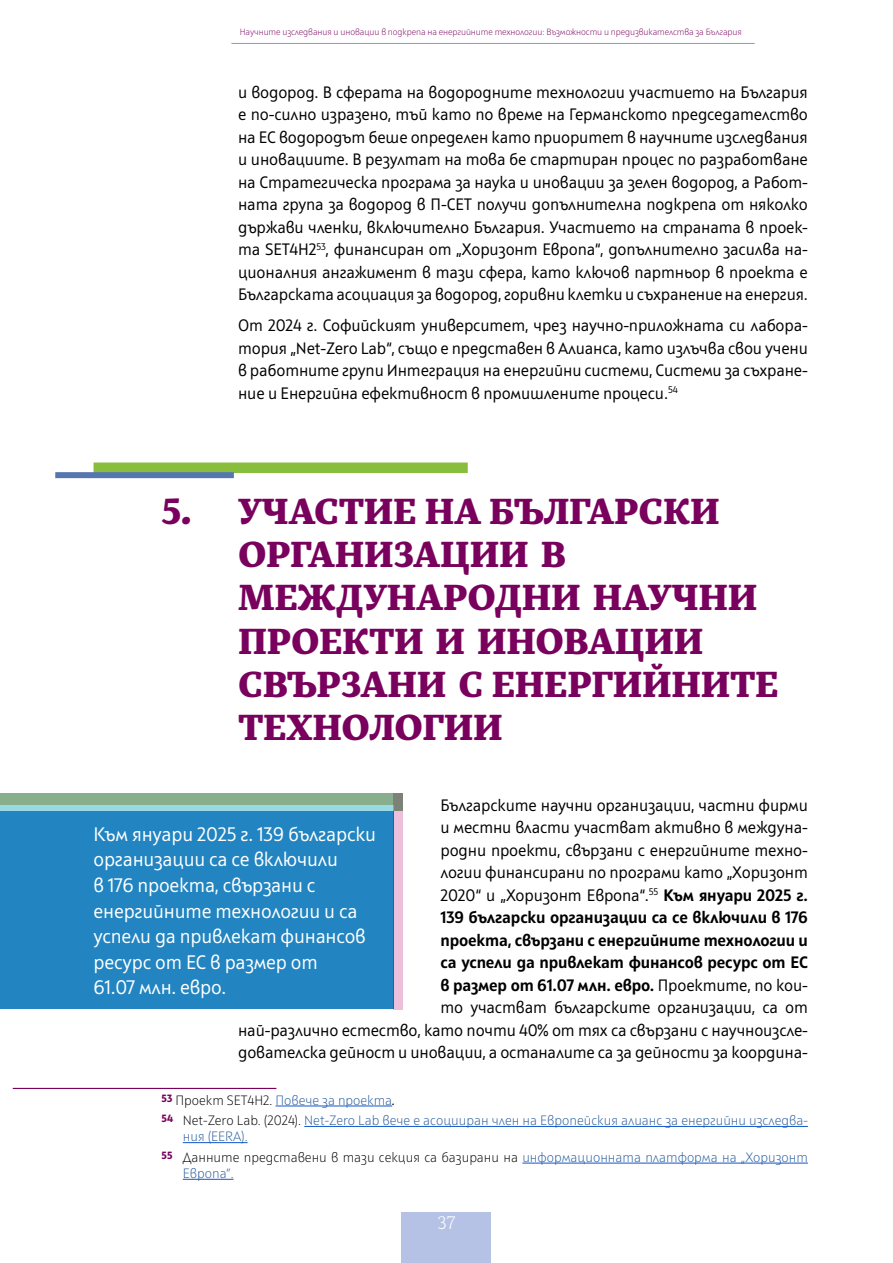
<style>
.page{position:relative;width:893px;height:1263px;background:#fff}
.page>*{position:absolute;margin:0;border:0;box-sizing:border-box;transform-origin:0 0}
.zag{font:900 36px/43.2px "Alkes";letter-spacing:-.01em;color:#79005d}
.akcent{font:19.5px/25.5px "Squad";letter-spacing:-.01em;color:#fff}
.t1{font:100 18px "Alkes";color:#fff}
.Osn{font:16.5px/22.5px "Squad";letter-spacing:-.01em;color:#000;text-align:justify}
.belejki{font:300 13.5px/16.2px "Squad";color:#275b9b}
.t2{font:300 9px "Squad";letter-spacing:-.01em;color:#79005d}
.s1{font-weight:700}
.s2{color:#000}
.s3{font-weight:400;font-style:italic;color:#000}
</style>
<div class="page">
<hr style="left:231px;top:43px;width:524px;height:1px;background:#809cd1">
<div style="left:94px;top:462px;width:374px;height:11px;background:#89be3c"></div>
<div style="left:55px;top:472px;width:179px;height:6px;background:#5576af"></div>
<hr style="left:13px;top:1088px;width:263px;height:1px;background:#79005d">
<hr style="left:276px;top:1106px;width:116px;height:1px;background:#15c">
<hr style="left:304px;top:1126px;width:504px;height:1px;background:#15c">
<hr style="left:183px;top:1142px;width:65px;height:1px;background:#15c">
<hr style="left:522px;top:1163px;width:286px;height:1px;background:#15c">
<hr style="left:183px;top:1179px;width:51px;height:1px;background:#15c">
<div style="left:0;top:805px;width:394px;height:204px;background:#2285c1"></div>
<svg style="left:0;top:793px;width:394px;height:17px;background:#8cbaa6"></svg>
<div style="left:394px;top:793px;width:9px;height:216px;background:#ecbfdb"></div>
<div style="left:402px;top:1212px;width:89px;height:51px;background:#b5c2e5"></div>
<p class="t2" style="left:240px;top:26px;width:503px">Научните изследвания и иновации в подкрепа на енергийните технологии: Възможности и предизвикателства за България</p>
<p class="Osn" style="left:238px;top:81px;width:571px">и водород. В сферата на водородните технологии участието на България е по-силно изразено, тъй като по време на Германското председателство на ЕС водородът беше определен като приоритет в научните изследвания и иновациите. В резултат на това бе стартиран процес по разработване на Стратегическа програма за наука и иновации за зелен водород, а Работ&shy;ната група за водород в П-СЕТ получи допълнителна подкрепа от няколко държави членки, включително България. Участието на страната в проек&shy;та SET4H2<sup>53</sup>, финансиран от „Хоризонт Европа“, допълнително засилва на&shy;ционалния ангажимент в тази сфера, като ключов партньор в проекта е Българската асоциация за водород, горивни клетки и съхранение на енергия.</p>
<p class="Osn" style="left:238px;top:314px;width:571px">От 2024 г. Софийският университет, чрез научно-приложната си лабора&shy;тория „Net-Zero Lab“, също е представен в Алианса, като излъчва свои учени в работните групи Интеграция на енергийни системи, Системи за съхране&shy;ние и Енергийна ефективност в промишлените процеси.<sup>54</sup></p>
<p class="zag" style="left:238px;top:489px;width:542px;text-indent:-77px">5. УЧАСТИЕ НА БЪЛГАРСКИ<br>ОРГАНИЗАЦИИ В<br>МЕЖДУНАРОДНИ НАУЧНИ<br>ПРОЕКТИ И ИНОВАЦИИ<br>СВЪРЗАНИ С ЕНЕРГИЙНИТЕ<br>ТЕХНОЛОГИИ</p>
<p class="Osn" style="left:238px;top:794px;width:571px;text-align:right">Българските научни организации, частни фирми<br>и местни власти участват активно в междуна-<br>родни проекти, свързани с енергийните техно-<br>логии финансирани по програми като „Хоризонт<br>2020“ и „Хоризонт Европа“.<sup>55</sup> <span class="s1">Към януари 2025 г.<br>139 български организации са се включили в 176<br>проекта, свързани с енергийните технологии и<br>са успели да привлекат финансов ресурс от ЕС<br>в размер от 61.07 млн. евро.</span> Проектите, по кои-<br>то участват българските организации, са от<br>най-различно естество, като почти 40% от тях са свързани с научноизсле&shy;дователска дейност и иновации, а останалите са за дейности за координа-</p>
<p class="belejki" style="left:162px;top:1092px;width:235px"><sup>53</sup> <span class="s2">Проект SET4H2.</span> Повече за проекта<span class="s3">.</span></p>
<p class="belejki" style="left:183px;top:1112px;width:627px;text-indent:-21px"><sup>54</sup> <span class="s2">Net-Zero Lab. (2024).</span> Net-Zero Lab вече е асоцииран член на Европейския алианс за енергийни изследва&shy;ния (EERA).</p>
<p class="belejki" style="left:183px;top:1149px;width:627px;text-indent:-21px"><sup>55</sup> <span class="s2">Данните представени в тази секция са базирани на</span> информационната платформа на „Хоризонт<br>Европа”.</p>
<p class="akcent" style="left:94px;top:821px;width:284px">Към януари 2025 г. 139 български организации са се включили<br>в 176 проекта, свързани с енергийните технологии и са успели да привлекат финансов ресурс от ЕС в размер от<br>61.07 млн. евро.</p>
<p class="t1" style="left:437px;top:1211px;width:20px">37</p>
</div>
